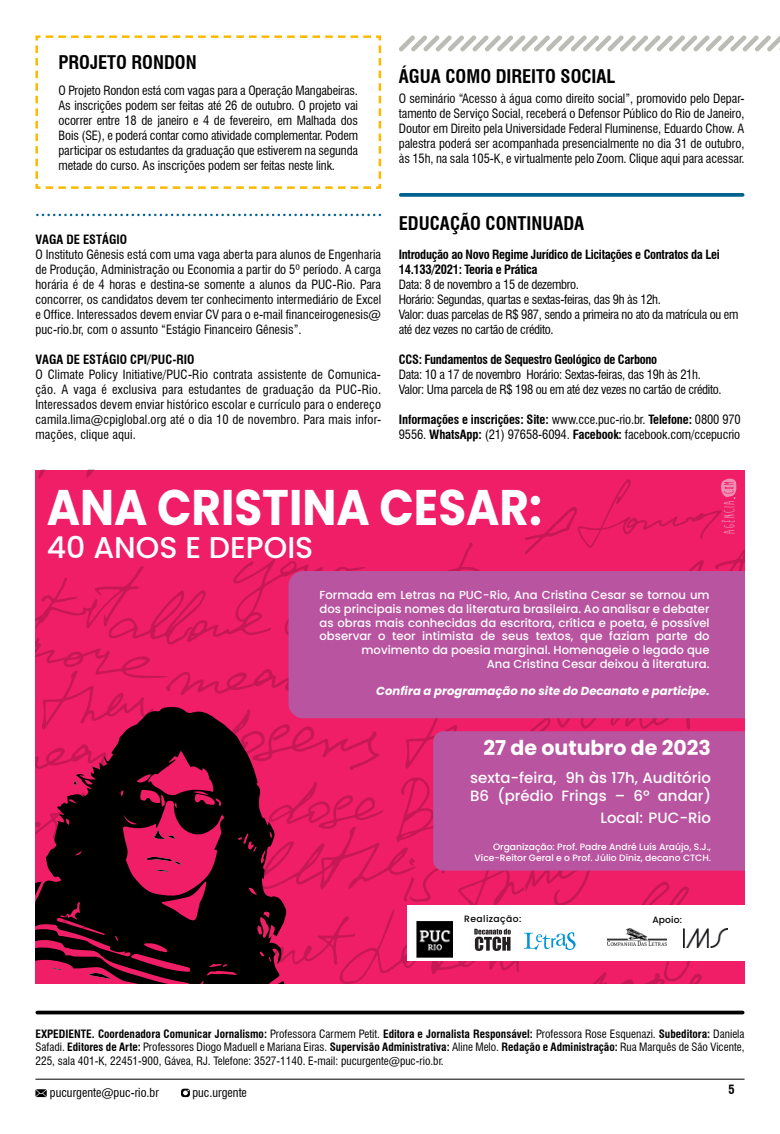
<style>
.page{position:relative;width:780px;height:1134px;background:#fff}
.page>*{position:absolute;margin:0;border:0;box-sizing:border-box;transform-origin:0 0}
.t1{font:700 50px "Poppins";color:#fff;scale:.91 1}
.t2{font:500 30px "Poppins";color:#fff}
.t3{font:700 20.5px "Poppins";color:#fff}
.t4{font:700 condensed 18.38px "Swiss 721 BT";color:#000}
.t5{font:500 14.88px/18px "Poppins";color:#fff}
.t6{font:condensed 12.5px/15px "Swiss 721 BT";letter-spacing:-.015em;color:#000;text-align:justify}
.t7{font:700 condensed 12.5px/15px "Swiss 721 BT";letter-spacing:-.025em;color:#000}
.t8{font:700 condensed 12.5px "Swiss 721 BT";color:#000}
.t9{font:condensed 12.12px "Swiss 721 BT";color:#000}
.t10{font:500 11.62px/14px "Poppins";color:#fff;text-align:right}
.t11{font:italic 700 11.62px "Poppins";color:#fff}
.t12{font:condensed 11.25px/13.5px "Swiss 721 BT";color:#000;text-align:justify}
.t13{font:500 9.12px/11px "Poppins";color:#fff;text-align:right}
.t14{font:500 9.12px "Poppins";letter-spacing:.045em;color:#000}
.s1{font-weight:700}
</style>
<div class="page">
<hr style="left:35px;top:1079px;width:709px;height:1px;background:#000">
<svg style="left:181px;top:1089px;width:9px;height:8px"></svg>
<svg style="left:35px;top:1089px;width:12px;height:8px"></svg>
<hr style="left:37px;top:1011px;width:705px;height:3px;background:#000">
<svg style="left:400px;top:193px;width:342px;height:4px"></svg>
<svg style="left:35px;top:35px;width:347px;height:154px"></svg>
<svg style="left:399px;top:35px;width:381px;height:17px"></svg>
<svg style="left:37px;top:214px;width:343px;height:2px"></svg>
<svg style="left:35px;top:470px;width:709px;height:514px;background:#c13472"></svg>
<h3 class="t4" style="left:58px;top:51px;width:140px">PROJETO RONDON</h3>
<p class="t6" style="left:58px;top:82px;width:301px">O Projeto Rondon está com vagas para a Operação Mangabeiras.<br>As inscrições podem ser feitas até 26 de outubro. O projeto vai ocorrer entre 18 de janeiro e 4 de fevereiro, em Malhada dos Bois (SE), e poderá contar como atividade complementar. Podem participar os estudantes da graduação que estiverem na segunda metade do curso. As inscrições podem ser feitas neste link.</p>
<p class="t8" style="left:35px;top:232px;width:93px">VAGA DE ESTÁGIO</p>
<p class="t6" style="left:35px;top:247px;width:347px">O Instituto Gênesis está com uma vaga aberta para alunos de Engenharia de Produção, Administração ou Economia a partir do 5º período. A carga horária é de 4 horas e destina-se somente a alunos da PUC-Rio. Para concorrer, os candidatos devem ter conhecimento intermediário de Excel e Office. Interessados devem enviar CV para o e-mail financeirogenesis@ puc-rio.br, com o assunto “Estágio Financeiro Gênesis”.</p>
<p class="t8" style="left:35px;top:352px;width:160px">VAGA DE ESTÁGIO CPI/PUC-RIO</p>
<p class="t6" style="left:35px;top:367px;width:347px">O Climate Policy Initiative/PUC-Rio contrata assistente de Comunica&shy;ção. A vaga é exclusiva para estudantes de graduação da PUC-Rio.<br>Interessados devem enviar histórico escolar e currículo para o endereço camila.lima@cpiglobal.org até o dia 10 de novembro. Para mais infor&shy;mações, clique aqui.</p>
<h3 class="t4" style="left:399px;top:65px;width:218px">ÁGUA COMO DIREITO SOCIAL</h3>
<p class="t6" style="left:399px;top:91px;width:347px">O seminário “Acesso à água como direito social”, promovido pelo Depar&shy;tamento de Serviço Social, receberá o Defensor Público do Rio de Janeiro, Doutor em Direito pela Universidade Federal Fluminense, Eduardo Chow. A palestra poderá ser acompanhada presencialmente no dia 31 de outubro, às 15h, na sala 105-K, e virtualmente pelo Zoom. Clique aqui para acessar.</p>
<h3 class="t4" style="left:399px;top:212px;width:187px">EDUCAÇÃO CONTINUADA</h3>
<p class="t7" style="left:399px;top:247px;width:322px">Introdução ao Novo Regime Jurídico de Licitações e Contratos da Lei<br>14.133/2021: Teoria e Prática</p>
<p class="t6" style="left:399px;top:277px;width:341px;text-align:left">Data: 8 de novembro a 15 de dezembro.<br>Horário: Segundas, quartas e sextas-feiras, das 9h às 12h.<br>Valor: duas parcelas de R$ 987, sendo a primeira no ato da matrícula ou em até dez vezes no cartão de crédito.</p>
<p class="t7" style="left:399px;top:352px;width:260px">CCS: Fundamentos de Sequestro Geológico de Carbono</p>
<p class="t6" style="left:399px;top:367px;width:324px">Data: 10 a 17 de novembro Horário: Sextas-feiras, das 19h às 21h.<br>Valor: Uma parcela de R$ 198 ou em até dez vezes no cartão de crédito.</p>
<p class="t6" style="left:399px;top:412px;width:343px"><span class="s1">Informações e inscrições: Site:</span> www.cce.puc-rio.br. <span class="s1">Telefone:</span> 0800 970<br>9556. <span class="s1">WhatsApp:</span> (21) 97658-6094. <span class="s1">Facebook:</span> facebook.com/ccepucrio</p>
<h1 class="t1" style="left:47px;top:478px;width:546px">ANA CRISTINA CESAR:</h1>
<h2 class="t2" style="left:47px;top:530px;width:268px">40 ANOS E DEPOIS</h2>
<p class="t10" style="left:319px;top:588px;width:391px">Formada em Letras na PUC-Rio, Ana Cristina Cesar se tornou um dos principais nomes da literatura brasileira. Ao analisar e debater as obras mais conhecidas da escritora, crítica e poeta, é possível observar o teor intimista de seus textos, que faziam parte do movimento da poesia marginal. Homenageie o legado que<br>Ana Cristina Cesar deixou à literatura.</p>
<p class="t11" style="left:376px;top:684px;width:335px">Confira a programação no site do Decanato e participe.</p>
<h3 class="t3" style="left:483px;top:736px;width:229px">27 de outubro de 2023</h3>
<p class="t5" style="left:470px;top:768px;width:242px">sexta-feira, 9h às 17h, Auditório<br>B6 (prédio Frings – 6º andar)</p>
<p class="t13" style="left:474px;top:841px;width:238px">Organização: Prof. Padre André Luís Araújo, S.J.,<br>Vice-Reitor Geral e o Prof. Júlio Diniz, decano CTCH.</p>
<p class="t5" style="left:600px;top:809px;width:112px">Local: PUC-Rio</p>
<p class="t14" style="left:464px;top:913px;width:59px">Realização:</p>
<p class="t14" style="left:652px;top:914px;width:31px">Apoio:</p>
<p class="t12" style="left:35px;top:1027px;width:710px"><span class="s1">EXPEDIENTE. Coordenadora Comunicar Jornalismo:</span> Professora Carmem Petit. <span class="s1">Editora e Jornalista Responsável:</span> Professora Rose Esquenazi. <span class="s1">Subeditora:</span> Daniela Safadi. <span class="s1">Editores de Arte:</span> Professores Diogo Maduell e Mariana Eiras. <span class="s1">Supervisão Administrativa:</span> Aline Melo. <span class="s1">Redação e Administração:</span> Rua Marquês de São Vicente, 225, sala 401-K, 22451-900, Gávea, RJ. Telefone: 3527-1140. E-mail: pucurgente@puc-rio.br.</p>
<p class="t9" style="left:50px;top:1085px;width:111px">pucurgente@puc-rio.br</p>
<p class="t9" style="left:192px;top:1085px;width:56px">puc.urgente</p>
<p class="t7" style="left:728px;top:1082px;width:8px">5</p>
</div>
